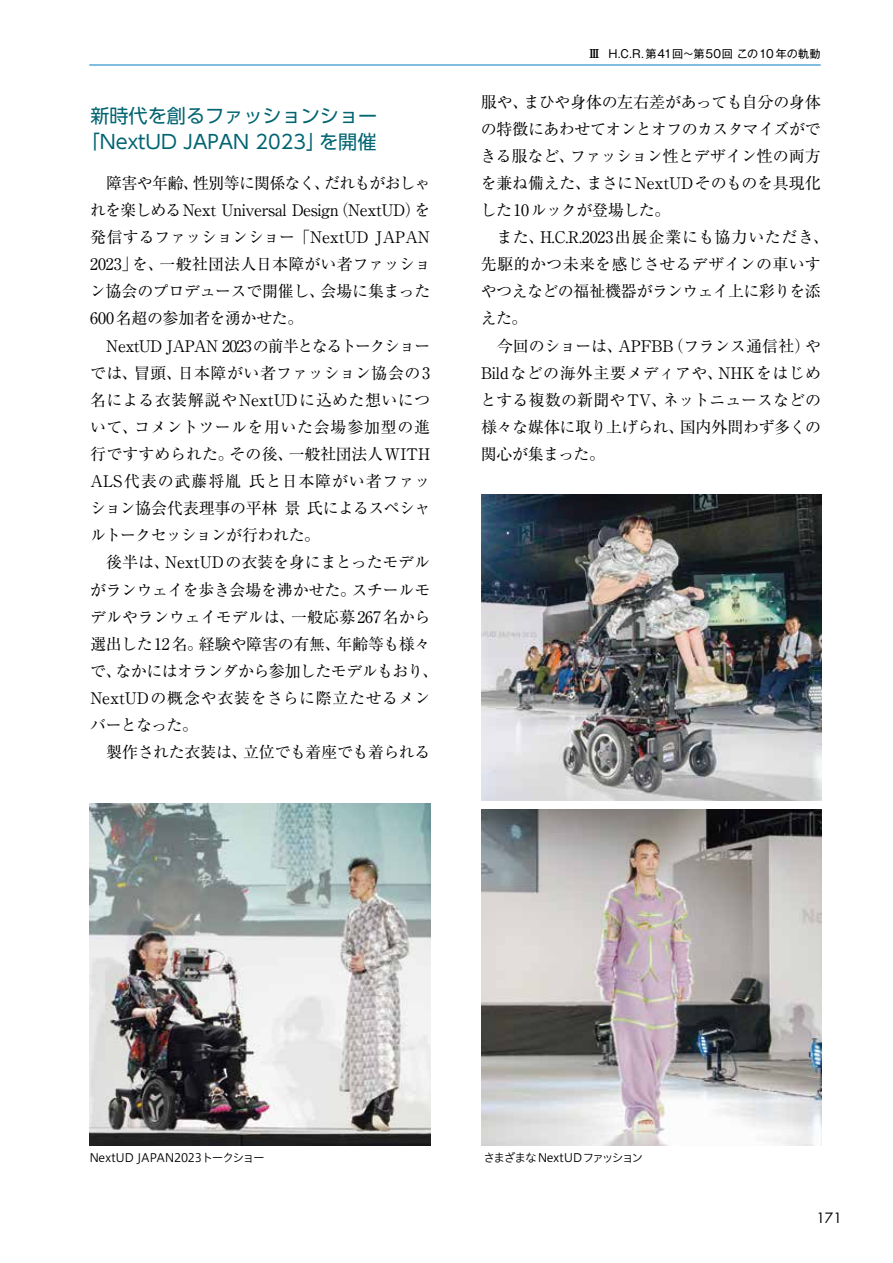
<style>
.page{position:relative;width:893px;height:1263px;background:#fff}
.page>*{position:absolute;margin:0;border:0;box-sizing:border-box;transform-origin:0 0}
.t1{font:19.2px/25.5px "UD Shin Go Pr 6 N";color:#006471;text-align:center}
.t2{font:15.9px/27.2px "Ryumin Pr 6 N";letter-spacing:-.015em;color:#000;text-align:justify}
.t3{font:15.9px/27.2px "Ryumin Pr 6 N";letter-spacing:.01em;color:#000}
.t4{font:13.8px "Futura Std";color:#000}
.t5{font:11.7px "Hiragino UD Sans Std N W3";letter-spacing:-.03em;color:#000}
.t6{font:11.7px "Hiragino UD Sans Std N W3";letter-spacing:-.095em;color:#000}
.t7{font:11.1px "Gothic MB101 Pr 6 N";letter-spacing:.025em;color:#000}
.s1{font-family:"UD Reimin Pr 6 N";font-weight:700;font-stretch:expanded;font-size:11.7px}
</style>
<div class="page">
<img style="left:90px;top:803px;width:340px;height:342px">
<img style="left:481px;top:495px;width:340px;height:306px">
<img style="left:481px;top:809px;width:340px;height:336px">
<hr style="left:89px;top:65px;width:732px;height:1px;background:#007cc3">
<p class="t1" style="left:81px;top:103px;width:298px">新時代を創るファッションショー「NextUD JAPAN 2023」を開催</p>
<p class="t2" style="left:90px;top:169px;width:342px;text-indent:16px">障害や年齢、性別等に関係なく、だれもがおしゃれを楽しめるNext Universal Design（NextUD）を発信するファッションショー「NextUD JAPAN 2023」を、一般社団法人日本障がい者ファッション協会のプロデュースで開催し、会場に集まった600名超の参加者を湧かせた。</p>
<p class="t2" style="left:90px;top:331px;width:342px;text-indent:16px">NextUD JAPAN 2023の前半となるトークショーでは、冒頭、日本障がい者ファッション協会の3名による衣装解説やNextUDに込めた想いについて、コメントツールを用いた会場参加型の進行ですすめられた。その後、一般社団法人WITH ALS代表の武藤将胤 氏と日本障がい者ファッション協会代表理事の平林 景 氏によるスペシャルトークセッションが行われた。</p>
<p class="t2" style="left:90px;top:548px;width:350px;text-align:left;text-indent:16px">後半は、NextUDの衣装を身にまとったモデルがランウェイを歩き会場を沸かせた。スチールモデルやランウェイモデルは、一般応募267名から選出した12名。経験や障害の有無、年齢等も様々で、なかにはオランダから参加したモデルもおり、<br>NextUDの概念や衣装をさらに際立たせるメンバーとなった。</p>
<p class="t2" style="left:106px;top:738px;width:326px">製作された衣装は、立位でも着座でも着られる</p>
<p class="t7" style="left:588px;top:45px;width:234px"><span class="s1">Ⅲ</span> H.C.R.第41回～第50回 この10年の軌動</p>
<p class="t2" style="left:481px;top:87px;width:342px">服や、まひや身体の左右差があっても自分の身体の特徴にあわせてオンとオフのカスタマイズができる服など、ファッション性とデザイン性の両方を兼ね備えた、まさにNextUDそのものを具現化した10ルックが登場した。</p>
<p class="t3" style="left:481px;top:223px;width:350px;text-indent:16px">また、H.C.R.2023出展企業にも協力いただき、先駆的かつ未来を感じさせるデザインの車いすやつえなどの福祉機器がランウェイ上に彩りを添えた。</p>
<p class="t2" style="left:481px;top:331px;width:342px;text-indent:16px">今回のショーは、APFBB（フランス通信社）やBildなどの海外主要メディアや、NHKをはじめとする複数の新聞やTV、ネットニュースなどの様々な媒体に取り上げられ、国内外問わず多くの関心が集まった。</p>
<p class="t5" style="left:90px;top:1149px;width:177px">NextUD JAPAN2023トークショー</p>
<p class="t6" style="left:483px;top:1149px;width:161px">さまざまな NextUDファッション</p>
<p class="t4" style="left:816px;top:1209px;width:27px">171</p>
</div>
